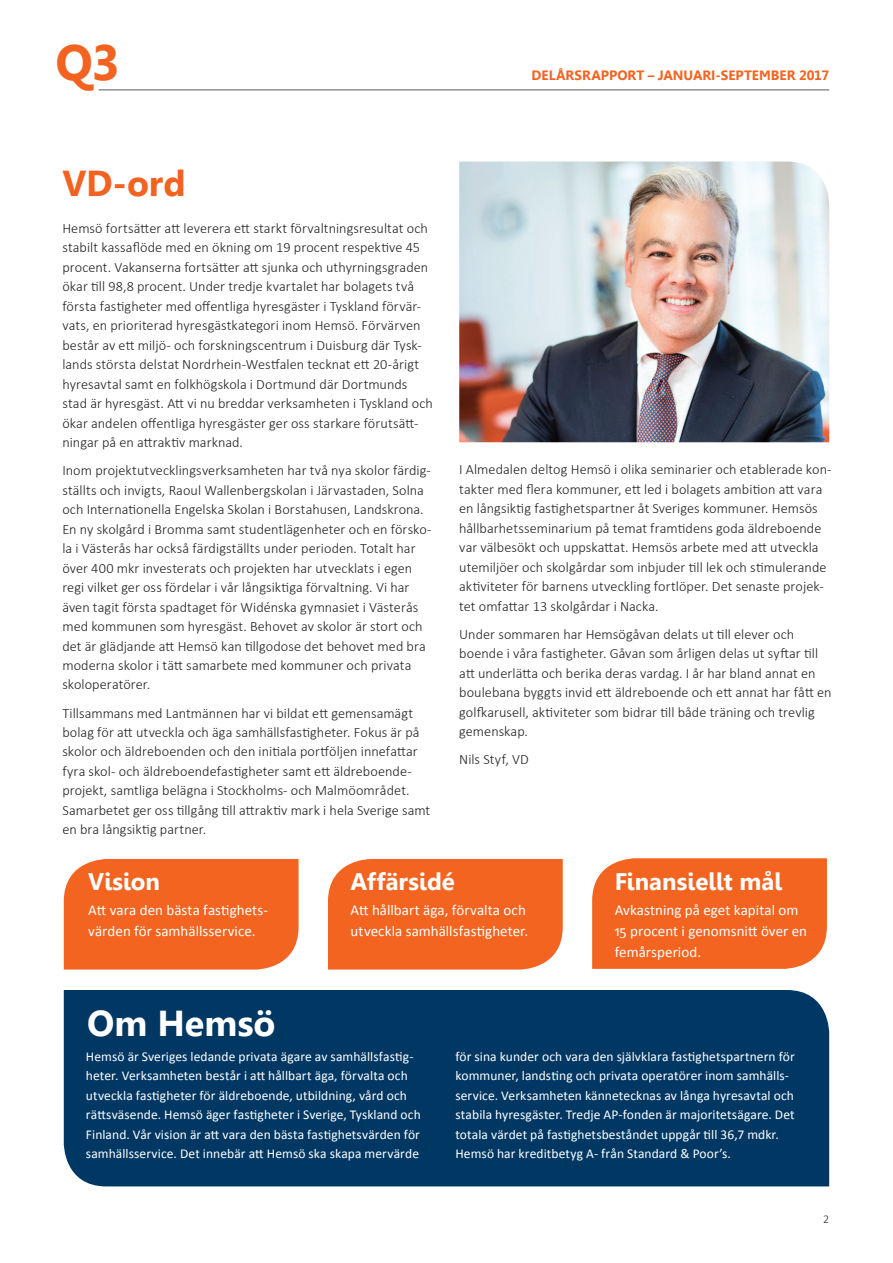
<style>
.page{position:relative;width:893px;height:1263px;background:#fff}
.page>*{position:absolute;margin:0;border:0;box-sizing:border-box;transform-origin:0 0}
.t1{font:700 49.5px "Leelawadee";color:#f26221}
.t2{font:700 36px "Leelawadee";color:#fff}
.t3{font:700 36px "Leelawadee";color:#f26221}
.t4{font:700 24px "Leelawadee";color:#fff}
.t5{font:15px/21px "Calibri";letter-spacing:.005em;color:#fff}
.t6{font:300 14.25px/19.5px "Calibri";letter-spacing:.005em;color:#231f20}
.t7{font:13.5px/19.5px "Calibri";letter-spacing:.005em;color:#fff}
.t8{font:700 13.5px "Leelawadee";color:#f36421}
.t9{font:300 12px "Calibri";color:#231f20}
</style>
<div class="page">
<hr style="left:99px;top:90px;width:730px;height:1px;background:#57585a">
<div style="left:64px;top:990px;width:765px;height:196px;background:#003863"></div>
<div style="left:64px;top:859px;width:235px;height:110px;background:#f36421"></div>
<div style="left:328px;top:859px;width:235px;height:110px;background:#f36421"></div>
<div style="left:592px;top:858px;width:235px;height:111px;background:#f36421"></div>
<img style="left:459px;top:162px;width:370px;height:280px">
<h1 class="t1" style="left:55px;top:34px;width:66px">Q3</h1>
<p class="t8" style="left:531px;top:68px;width:299px">DELÅRSRAPPORT – JANUARI-SEPTEMBER 2017</p>
<h2 class="t3" style="left:62px;top:163px;width:125px">VD-ord</h2>
<p class="t6" style="left:62px;top:217px;width:372px">Hemsö fortsätter att leverera ett starkt förvaltningsresultat och stabilt kassaflöde med en ökning om 19 procent respektive 45 procent. Vakanserna fortsätter att sjunka och uthyrningsgraden ökar till 98,8 procent. Under tredje kvartalet har bolagets två första fastigheter med offentliga hyresgäster i Tyskland förvär&shy;vats, en prioriterad hyresgästkategori inom Hemsö. Förvärven består av ett miljö- och forskningscentrum i Duisburg där Tysk&shy;lands största delstat Nordrhein-Westfalen tecknat ett 20-årigt hyresavtal samt en folkhögskola i Dortmund där Dortmunds stad är hyresgäst. Att vi nu breddar verksamheten i Tyskland och ökar andelen offentliga hyresgäster ger oss starkare förutsätt&shy;ningar på en attraktiv marknad.</p>
<p class="t6" style="left:62px;top:460px;width:371px">Inom projektutvecklingsverksamheten har två nya skolor färdig&shy;ställts och invigts, Raoul Wallenbergskolan i Järvastaden, Solna och Internationella Engelska Skolan i Borstahusen, Landskrona.<br>En ny skolgård i Bromma samt studentlägenheter och en försko&shy;la i Västerås har också färdigställts under perioden. Totalt har över 400 mkr investerats och projekten har utvecklats i egen regi vilket ger oss fördelar i vår långsiktiga förvaltning. Vi har även tagit första spadtaget för Widénska gymnasiet i Västerås med kommunen som hyresgäst. Behovet av skolor är stort och det är glädjande att Hemsö kan tillgodose det behovet med bra moderna skolor i tätt samarbete med kommuner och privata skoloperatörer.</p>
<p class="t6" style="left:62px;top:702px;width:369px">Tillsammans med Lantmännen har vi bildat ett gemensamägt bolag för att utveckla och äga samhällsfastigheter. Fokus är på skolor och äldreboenden och den initiala portföljen innefattar fyra skol- och äldreboendefastigheter samt ett äldreboende&shy;projekt, samtliga belägna i Stockholms- och Malmöområdet.<br>Samarbetet ger oss tillgång till attraktiv mark i hela Sverige samt en bra långsiktig partner.</p>
<p class="t6" style="left:459px;top:459px;width:374px">I Almedalen deltog Hemsö i olika seminarier och etablerade kon&shy;takter med flera kommuner, ett led i bolagets ambition att vara en långsiktig fastighetspartner åt Sveriges kommuner. Hemsös hållbarhetsseminarium på temat framtidens goda äldreboende var välbesökt och uppskattat. Hemsös arbete med att utveckla utemiljöer och skolgårdar som inbjuder till lek och stimulerande aktiviteter för barnens utveckling fortlöper. Det senaste projek&shy;tet omfattar 13 skolgårdar i Nacka.</p>
<p class="t6" style="left:459px;top:623px;width:374px">Under sommaren har Hemsögåvan delats ut till elever och boende i våra fastigheter. Gåvan som årligen delas ut syftar till att underlätta och berika deras vardag. I år har bland annat en boulebana byggts invid ett äldreboende och ett annat har fått en golfkarusell, aktiviteter som bidrar till både träning och trevlig gemenskap.</p>
<p class="t6" style="left:459px;top:749px;width:71px">Nils Styf, VD</p>
<h3 class="t4" style="left:88px;top:867px;width:73px">Vision</h3>
<p class="t5" style="left:88px;top:899px;width:180px">Att vara den bästa fastighets&shy;värden för samhällsservice.</p>
<h3 class="t4" style="left:351px;top:867px;width:106px">Affärsidé</h3>
<p class="t5" style="left:351px;top:899px;width:179px">Att hållbart äga, förvalta och utveckla samhällsfastigheter.</p>
<h3 class="t4" style="left:615px;top:867px;width:169px">Finansiellt mål</h3>
<p class="t5" style="left:615px;top:899px;width:194px">Avkastning på eget kapital om<br>15 procent i genomsnitt över en femårsperiod.</p>
<h2 class="t2" style="left:87px;top:1002px;width:190px">Om Hemsö</h2>
<p class="t7" style="left:86px;top:1047px;width:336px">Hemsö är Sveriges ledande privata ägare av samhällsfastig&shy;heter. Verksamheten består i att hållbart äga, förvalta och utveckla fastigheter för äldreboende, utbildning, vård och rättsväsende. Hemsö äger fastigheter i Sverige, Tyskland och Finland. Vår vision är att vara den bästa fastighetsvärden för samhällsservice. Det innebär att Hemsö ska skapa mervärde</p>
<p class="t7" style="left:455px;top:1047px;width:341px">för sina kunder och vara den självklara fastighetspartnern för kommuner, landsting och privata operatörer inom samhälls&shy;service. Verksamheten kännetecknas av långa hyresavtal och stabila hyresgäster. Tredje AP-fonden är majoritetsägare. Det totala värdet på fastighetsbeståndet uppgår till 36,7 mdkr.<br>Hemsö har kreditbetyg A- från Standard &amp; Poor’s.</p>
<p class="t9" style="left:823px;top:1212px;width:8px">2</p>
</div>
